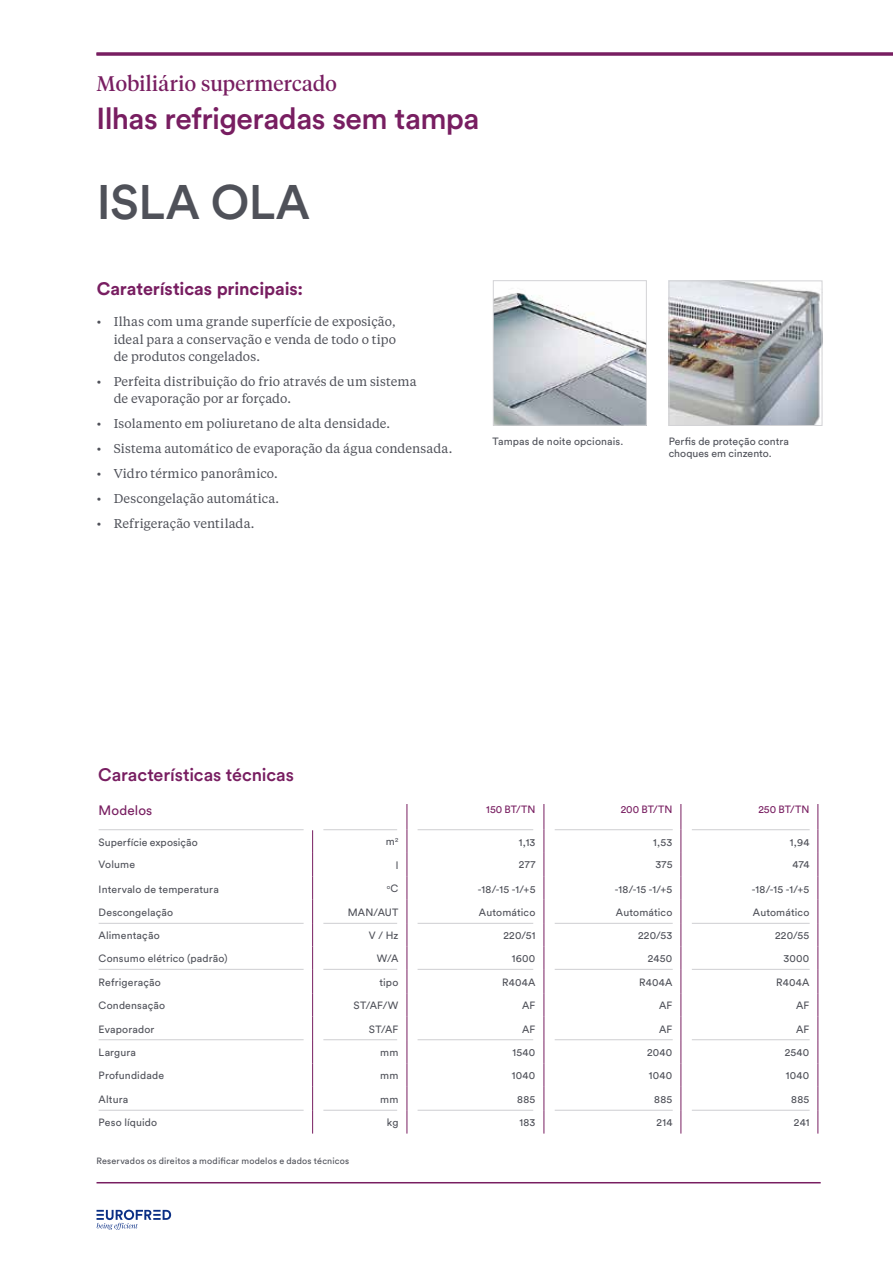
<style>
.page{position:relative;width:893px;height:1263px;background:#fff}
.page>*{position:absolute;margin:0;border:0;box-sizing:border-box;transform-origin:0 0}
.t1{font:500 48px "Circular Std";letter-spacing:-.01em;color:#4f5159}
.t2{font:500 30px "Circular Std";letter-spacing:-.015em;color:#781e61}
.t3{font:21px "Tiempos Display";letter-spacing:.015em;color:#781e61}
.t4{font:700 18px "Circular Std";letter-spacing:-.005em;color:#781e61}
.t5{font:500 18px "Circular Std";letter-spacing:-.005em;color:#781e61}
.t6{font:13.5px "Circular Std";letter-spacing:.01em;color:#781e61}
.t7{font:12.75px/17.2px "Tiempos Text";letter-spacing:.005em;color:#4f5159;text-align:justify}
.t8{font:10.5px/12px "Circular Std";letter-spacing:.015em;color:#4f5159}
.t9{font:10.5px "Circular Std";color:#781e61}
.t10{font:9px "Circular Std";letter-spacing:.02em;color:#4f5159}
.t11{font:6.15px "Circular Std";color:#4f5159}
.s1{font-size:10.5px}
</style>
<div class="page">
<svg style="left:97px;top:1210px;width:74px;height:20px"></svg>
<hr style="left:97px;top:1182px;width:724px;height:1px;background:#781e61">
<img style="left:495px;top:293px;width:150px;height:131px">
<div style="left:493px;top:280px;width:154px;height:146px;border:1px solid #d3d3d6"></div>
<img style="left:671px;top:282px;width:149px;height:142px">
<div style="left:669px;top:280px;width:153px;height:146px;border:1px solid #d3d3d6"></div>
<hr style="left:97px;top:52px;width:796px;height:3px;background:#781e61">
<svg style="left:543px;top:804px;width:1px;height:329px"></svg>
<svg style="left:680px;top:804px;width:1px;height:329px"></svg>
<svg style="left:817px;top:804px;width:1px;height:329px"></svg>
<svg style="left:406px;top:804px;width:1px;height:329px"></svg>
<svg style="left:312px;top:830px;width:1px;height:303px"></svg>
<hr style="left:99px;top:829px;width:205px;height:1px;background:#d3d3d6">
<hr style="left:323px;top:829px;width:74px;height:1px;background:#d3d3d6">
<hr style="left:418px;top:829px;width:115px;height:1px;background:#d3d3d6">
<hr style="left:555px;top:829px;width:118px;height:1px;background:#d3d3d6">
<hr style="left:692px;top:829px;width:118px;height:1px;background:#d3d3d6">
<hr style="left:99px;top:923px;width:205px;height:1px;background:#d3d3d6">
<hr style="left:323px;top:923px;width:74px;height:1px;background:#d3d3d6">
<hr style="left:418px;top:923px;width:115px;height:1px;background:#d3d3d6">
<hr style="left:555px;top:923px;width:118px;height:1px;background:#d3d3d6">
<hr style="left:692px;top:923px;width:118px;height:1px;background:#d3d3d6">
<hr style="left:99px;top:969px;width:205px;height:1px;background:#d3d3d6">
<hr style="left:323px;top:969px;width:74px;height:1px;background:#d3d3d6">
<hr style="left:418px;top:969px;width:115px;height:1px;background:#d3d3d6">
<hr style="left:555px;top:969px;width:118px;height:1px;background:#d3d3d6">
<hr style="left:692px;top:969px;width:118px;height:1px;background:#d3d3d6">
<hr style="left:99px;top:1039px;width:205px;height:1px;background:#d3d3d6">
<hr style="left:323px;top:1039px;width:74px;height:1px;background:#d3d3d6">
<hr style="left:418px;top:1039px;width:115px;height:1px;background:#d3d3d6">
<hr style="left:555px;top:1039px;width:118px;height:1px;background:#d3d3d6">
<hr style="left:692px;top:1039px;width:118px;height:1px;background:#d3d3d6">
<hr style="left:99px;top:1110px;width:205px;height:1px;background:#d3d3d6">
<hr style="left:323px;top:1110px;width:74px;height:1px;background:#d3d3d6">
<hr style="left:418px;top:1110px;width:115px;height:1px;background:#d3d3d6">
<hr style="left:555px;top:1110px;width:118px;height:1px;background:#d3d3d6">
<hr style="left:692px;top:1110px;width:118px;height:1px;background:#d3d3d6">
<h3 class="t3" style="left:97px;top:70px;width:242px">Mobiliário supermercado</h3>
<h2 class="t2" style="left:97px;top:100px;width:384px">Ilhas refrigeradas sem tampa</h2>
<h1 class="t1" style="left:97px;top:172px;width:215px">ISLA OLA</h1>
<h3 class="t4" style="left:97px;top:277px;width:208px">Caraterísticas principais:</h3>
<p class="t7" style="left:114px;top:313px;width:284px;text-indent:-17px">• Ilhas com uma grande superfície de exposição, ideal para a conservação e venda de todo o tipo de produtos congelados.</p>
<p class="t7" style="left:114px;top:372px;width:304px;text-indent:-17px">• Perfeita distribuição do frio através de um sistema de evaporação por ar forçado.</p>
<p class="t7" style="left:97px;top:414px;width:295px">• Isolamento em poliuretano de alta densidade.</p>
<p class="t7" style="left:97px;top:439px;width:357px">• Sistema automático de evaporação da água condensada.</p>
<p class="t7" style="left:97px;top:464px;width:183px">• Vidro térmico panorâmico.</p>
<p class="t7" style="left:97px;top:489px;width:184px">• Descongelação automática.</p>
<p class="t7" style="left:97px;top:514px;width:159px">• Refrigeração ventilada.</p>
<p class="t8" style="left:493px;top:435px;width:132px">Tampas de noite opcionais.</p>
<p class="t8" style="left:669px;top:435px;width:122px">Perfis de proteção contra choques em cinzento.</p>
<h3 class="t5" style="left:98px;top:763px;width:197px">Características técnicas</h3>
<p class="t6" style="left:99px;top:802px;width:55px">Modelos</p>
<p class="t9" style="left:486px;top:802px;width:51px">150 BT/TN</p>
<p class="t9" style="left:621px;top:802px;width:53px">200 BT/TN</p>
<p class="t9" style="left:758px;top:802px;width:52px">250 BT/TN</p>
<p class="t8" style="left:99px;top:836px;width:101px">Superfície exposição</p>
<p class="t8" style="left:386px;top:836px;width:14px">m<sup>2</sup></p>
<p class="t8" style="left:519px;top:836px;width:18px">1,13</p>
<p class="t8" style="left:653px;top:836px;width:21px">1,53</p>
<p class="t8" style="left:790px;top:836px;width:21px">1,94</p>
<p class="t8" style="left:99px;top:859px;width:38px">Volume</p>
<p class="t8" style="left:396px;top:859px;width:4px">l</p>
<p class="t8" style="left:519px;top:859px;width:18px">277</p>
<p class="t8" style="left:655px;top:859px;width:19px">375</p>
<p class="t8" style="left:792px;top:859px;width:18px">474</p>
<p class="t8" style="left:99px;top:883px;width:122px">Intervalo de temperatura</p>
<p class="t11" style="left:387px;top:883px;width:13px">o<span class="s1">C</span></p>
<p class="t8" style="left:478px;top:883px;width:59px">-18/-15 -1/+5</p>
<p class="t8" style="left:615px;top:883px;width:59px">-18/-15 -1/+5</p>
<p class="t8" style="left:752px;top:883px;width:59px">-18/-15 -1/+5</p>
<p class="t8" style="left:99px;top:906px;width:76px">Descongelação</p>
<p class="t8" style="left:348px;top:906px;width:52px">MAN/AUT</p>
<p class="t8" style="left:479px;top:906px;width:58px">Automático</p>
<p class="t8" style="left:616px;top:906px;width:58px">Automático</p>
<p class="t8" style="left:753px;top:906px;width:58px">Automático</p>
<p class="t8" style="left:99px;top:929px;width:63px">Alimentação</p>
<p class="t8" style="left:369px;top:929px;width:31px">V / Hz</p>
<p class="t8" style="left:503px;top:929px;width:34px">220/51</p>
<p class="t8" style="left:638px;top:929px;width:36px">220/53</p>
<p class="t8" style="left:775px;top:929px;width:36px">220/55</p>
<p class="t8" style="left:99px;top:952px;width:130px">Consumo elétrico (padrão)</p>
<p class="t8" style="left:377px;top:952px;width:23px">W/A</p>
<p class="t8" style="left:512px;top:952px;width:25px">1600</p>
<p class="t8" style="left:648px;top:952px;width:26px">2450</p>
<p class="t8" style="left:783px;top:952px;width:28px">3000</p>
<p class="t8" style="left:99px;top:976px;width:64px">Refrigeração</p>
<p class="t8" style="left:379px;top:976px;width:20px">tipo</p>
<p class="t8" style="left:502px;top:976px;width:35px">R404A</p>
<p class="t8" style="left:639px;top:976px;width:35px">R404A</p>
<p class="t8" style="left:776px;top:976px;width:35px">R404A</p>
<p class="t8" style="left:99px;top:999px;width:68px">Condensação</p>
<p class="t8" style="left:353px;top:999px;width:46px">ST/AF/W</p>
<p class="t8" style="left:522px;top:999px;width:15px">AF</p>
<p class="t8" style="left:659px;top:999px;width:15px">AF</p>
<p class="t8" style="left:796px;top:999px;width:15px">AF</p>
<p class="t8" style="left:99px;top:1023px;width:57px">Evaporador</p>
<p class="t8" style="left:369px;top:1023px;width:31px">ST/AF</p>
<p class="t8" style="left:522px;top:1023px;width:15px">AF</p>
<p class="t8" style="left:659px;top:1023px;width:15px">AF</p>
<p class="t8" style="left:796px;top:1023px;width:15px">AF</p>
<p class="t8" style="left:99px;top:1046px;width:39px">Largura</p>
<p class="t8" style="left:380px;top:1046px;width:20px">mm</p>
<p class="t8" style="left:513px;top:1046px;width:24px">1540</p>
<p class="t8" style="left:647px;top:1046px;width:27px">2040</p>
<p class="t8" style="left:785px;top:1046px;width:26px">2540</p>
<p class="t8" style="left:99px;top:1069px;width:67px">Profundidade</p>
<p class="t8" style="left:380px;top:1069px;width:20px">mm</p>
<p class="t8" style="left:512px;top:1069px;width:25px">1040</p>
<p class="t8" style="left:649px;top:1069px;width:25px">1040</p>
<p class="t8" style="left:786px;top:1069px;width:25px">1040</p>
<p class="t8" style="left:99px;top:1093px;width:31px">Altura</p>
<p class="t8" style="left:380px;top:1093px;width:20px">mm</p>
<p class="t8" style="left:517px;top:1093px;width:20px">885</p>
<p class="t8" style="left:654px;top:1093px;width:20px">885</p>
<p class="t8" style="left:791px;top:1093px;width:20px">885</p>
<p class="t8" style="left:99px;top:1116px;width:60px">Peso líquido</p>
<p class="t8" style="left:387px;top:1116px;width:13px">kg</p>
<p class="t8" style="left:519px;top:1116px;width:17px">183</p>
<p class="t8" style="left:657px;top:1116px;width:17px">214</p>
<p class="t8" style="left:794px;top:1116px;width:17px">241</p>
<p class="t10" style="left:97px;top:1155px;width:254px">Reservados os direitos a modificar modelos e dados técnicos</p>
</div>
